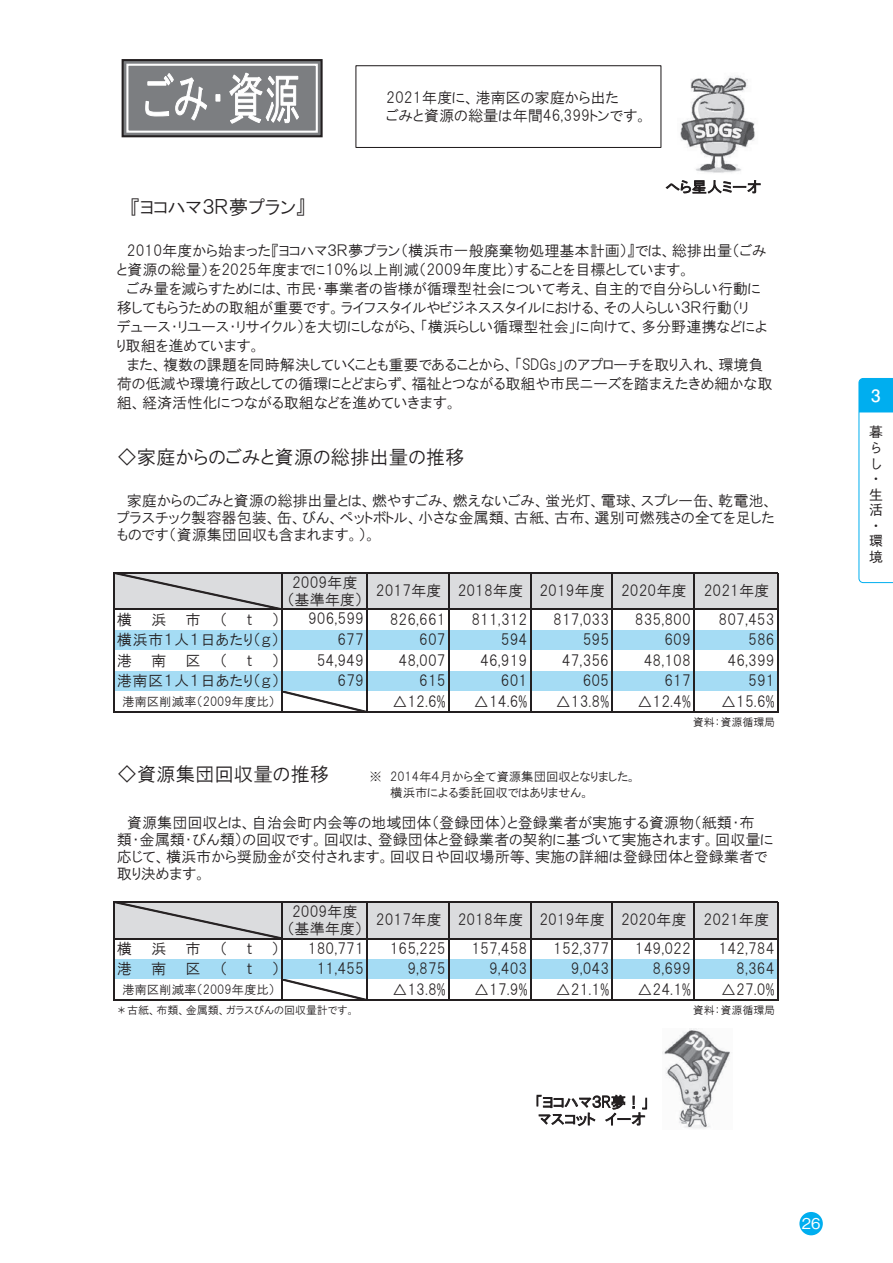
<style>
.page{position:relative;width:893px;height:1263px;background:#fff}
.page>*{position:absolute;margin:0;border:0;box-sizing:border-box;transform-origin:0 0}
.t1{font:19.5px "HGP Gothic M";color:#231f20}
.t2{font:700 16.95px "Futo Go B101 Pro";color:#fff}
.t3{font:15.3px/17.9px "HGP Gothic M";color:#231f20}
.t4{font:15.15px/17px "HGP Gothic M";color:#231f20;text-align:right}
.t5{font:15.15px/20.5px "HGP Gothic M";letter-spacing:.035em;color:#231f20}
.t6{font:500 14.85px "Gothic BBB Pro";color:#fff}
.t7{font:500 13.8px/15.6px "Gothic BBB Pro";color:#231f20}
.t8{font:12.45px/15.9px "HGP Gothic M";color:#231f20}
.t9{font:10.95px "HGP Gothic M";color:#231f20}
</style>
<div class="page">
<div style="left:114px;top:573px;width:664px;height:36px;background:#dbdcde"></div>
<div style="left:114px;top:630px;width:664px;height:21px;background:#a5dcf4"></div>
<div style="left:114px;top:650px;width:664px;height:21px;background:#fff"></div>
<div style="left:114px;top:671px;width:664px;height:21px;background:#a5dcf4"></div>
<div style="left:114px;top:691px;width:664px;height:21px;background:#fff"></div>
<div style="left:114px;top:902px;width:664px;height:37px;background:#dbdcde"></div>
<div style="left:114px;top:959px;width:168px;height:21px;background:#a5dcf4"></div>
<div style="left:282px;top:959px;width:496px;height:21px;background:#a5dcf4"></div>
<div style="left:114px;top:979px;width:664px;height:21px;background:#fff"></div>
<hr style="left:113px;top:572px;width:1px;height:141px;background:#231f20">
<hr style="left:282px;top:573px;width:1px;height:140px;background:#231f20">
<hr style="left:366px;top:573px;width:2px;height:140px;background:#231f20">
<hr style="left:448px;top:573px;width:1px;height:140px;background:#231f20">
<hr style="left:530px;top:573px;width:1px;height:140px;background:#231f20">
<hr style="left:612px;top:573px;width:1px;height:140px;background:#231f20">
<hr style="left:693px;top:573px;width:2px;height:140px;background:#231f20">
<hr style="left:777px;top:573px;width:1px;height:140px;background:#231f20">
<hr style="left:113px;top:901px;width:1px;height:100px;background:#231f20">
<hr style="left:282px;top:903px;width:1px;height:98px;background:#231f20">
<hr style="left:366px;top:903px;width:2px;height:98px;background:#231f20">
<hr style="left:448px;top:903px;width:1px;height:98px;background:#231f20">
<hr style="left:530px;top:903px;width:1px;height:98px;background:#231f20">
<hr style="left:612px;top:903px;width:1px;height:98px;background:#231f20">
<hr style="left:693px;top:903px;width:2px;height:98px;background:#231f20">
<hr style="left:777px;top:903px;width:1px;height:98px;background:#231f20">
<hr style="left:114px;top:572px;width:664px;height:1px;background:#231f20">
<hr style="left:114px;top:609px;width:664px;height:1px;background:#231f20">
<hr style="left:114px;top:711px;width:664px;height:2px;background:#231f20">
<hr style="left:114px;top:901px;width:664px;height:2px;background:#231f20">
<hr style="left:114px;top:938px;width:664px;height:1px;background:#231f20">
<hr style="left:114px;top:999px;width:664px;height:2px;background:#231f20">
<svg style="left:114px;top:573px;width:168px;height:36px"></svg>
<svg style="left:281px;top:691px;width:85px;height:20px"></svg>
<svg style="left:114px;top:903px;width:168px;height:35px"></svg>
<svg style="left:281px;top:979px;width:85px;height:20px"></svg>
<div style="left:123px;top:60px;width:199px;height:76px;background:linear-gradient(to right,#7c7e81,#7c7e81)"></div>
<div style="left:122px;top:59px;width:201px;height:78px;border:2px solid #231f20"></div>
<div style="left:127px;top:65px;width:190px;height:67px;background:#7c7e81"></div>
<div style="left:126px;top:64px;width:192px;height:69px;border:2px solid #fff"></div>
<svg style="left:145px;top:73px;width:154px;height:51px"></svg>
<div style="left:355px;top:65px;width:306px;height:83px;border:1px solid #231f20"></div>
<img style="left:663px;top:1029px;width:67px;height:100px">
<img style="left:680px;top:76px;width:75px;height:97px">
<svg style="left:859px;top:378px;width:34px;height:205px"></svg>
<div style="left:799px;top:1212px;width:24px;height:23px;background:#00aeef;border-radius:50%"></div>
<p class="t1" style="left:117px;top:197px;width:190px">　『ヨコハマ３Ｒ夢プラン』</p>
<p class="t3" style="left:386px;top:89px;width:263px">2021年度に、港南区の家庭から出た<br>ごみと資源の総量は年間46,399トンです。</p>
<p class="t4" style="left:665px;top:178px;width:97px">へら星人ミーオ</p>
<p class="t4" style="left:117px;top:241px;width:657px;line-height:18.9px;text-align:left">　2010年度から始まった『ヨコハマ３Ｒ夢プラン（横浜市一般廃棄物処理基本計画）』では、総排出量（ごみと資源の総量）を2025年度までに10％以上削減（2009年度比）することを目標としています。<br>　ごみ量を減らすためには、市民・事業者の皆様が循環型社会について考え、自主的で自分らしい行動に移してもらうための取組が重要です。ライフスタイルやビジネススタイルにおける、その人らしい３Ｒ行動（リ<br>デュース・リユース・リサイクル）を大切にしながら、「横浜らしい循環型社会」に向けて、多分野連携などにより取組を進めています。<br>　また、複数の課題を同時解決していくことも重要であることから、「SDGs」のアプローチを取り入れ、環境負荷の低減や環境行政としての循環にとどまらず、福祉とつながる取組や市民ニーズを踏まえたきめ細かな取組、経済活性化につながる取組などを進めていきます。</p>
<p class="t1" style="left:117px;top:447px;width:349px">◇家庭からのごみと資源の総排出量の推移</p>
<p class="t4" style="left:117px;top:492px;width:659px;text-align:justify">　家庭からのごみと資源の総排出量とは、燃やすごみ、燃えないごみ、蛍光灯、電球、スプレー缶、乾電池、プラスチック製容器包装、缶、びん、ペットボトル、小さな金属類、古紙、古布、選別可燃残さの全てを足したものです（資源集団回収も含まれます。）。</p>
<p class="t4" style="left:287px;top:574px;width:77px;text-align:center">2009年度（基準年度）</p>
<p class="t4" style="left:308px;top:610px;width:57px">906,599</p>
<p class="t4" style="left:376px;top:582px;width:67px">2017年度</p>
<p class="t4" style="left:117px;top:611px;width:17px">横</p>
<p class="t4" style="left:151px;top:611px;width:17px">浜</p>
<p class="t4" style="left:186px;top:611px;width:17px">市</p>
<p class="t4" style="left:220px;top:611px;width:9px">（</p>
<p class="t4" style="left:247px;top:611px;width:8px">ｔ</p>
<p class="t4" style="left:272px;top:611px;width:9px">）</p>
<p class="t4" style="left:390px;top:610px;width:57px">826,661</p>
<p class="t4" style="left:458px;top:582px;width:67px">2018年度</p>
<p class="t4" style="left:471px;top:610px;width:57px">811,312</p>
<p class="t4" style="left:539px;top:576px;width:71px;line-height:28.7px">2019年度<br>817,033</p>
<p class="t4" style="left:621px;top:576px;width:71px;line-height:28.7px">2020年度<br>835,800</p>
<p class="t4" style="left:704px;top:582px;width:67px">2021年度</p>
<p class="t4" style="left:719px;top:610px;width:57px">807,453</p>
<p class="t5" style="left:117px;top:629px;width:164px">横浜市１人１日あたり（ｇ）港</p>
<p class="t5" style="left:117px;top:650px;width:164px;text-align:right">）<br>港南区１人１日あたり（ｇ）</p>
<p class="t8" style="left:122px;top:693px;width:155px">港南区削減率（2009年度比）</p>
<p class="t4" style="left:151px;top:652px;width:17px">南</p>
<p class="t4" style="left:186px;top:652px;width:17px">区</p>
<p class="t4" style="left:220px;top:652px;width:9px">（</p>
<p class="t4" style="left:247px;top:652px;width:8px">ｔ</p>
<p class="t4" style="left:337px;top:631px;width:28px">677</p>
<p class="t4" style="left:419px;top:631px;width:28px">607</p>
<p class="t4" style="left:501px;top:631px;width:28px">594</p>
<p class="t4" style="left:583px;top:631px;width:28px">595</p>
<p class="t4" style="left:664px;top:631px;width:28px">609</p>
<p class="t4" style="left:748px;top:631px;width:28px">586</p>
<p class="t4" style="left:317px;top:651px;width:49px">54,949</p>
<p class="t4" style="left:338px;top:672px;width:28px">679</p>
<p class="t4" style="left:399px;top:651px;width:49px">48,007</p>
<p class="t4" style="left:480px;top:651px;width:49px">46,919</p>
<p class="t4" style="left:562px;top:651px;width:49px">47,356</p>
<p class="t4" style="left:644px;top:651px;width:49px">48,108</p>
<p class="t4" style="left:419px;top:672px;width:28px">615</p>
<p class="t4" style="left:583px;top:672px;width:28px">605</p>
<p class="t4" style="left:664px;top:672px;width:28px">617</p>
<p class="t4" style="left:474px;top:693px;width:55px">△14.6%</p>
<p class="t4" style="left:637px;top:693px;width:55px">△12.4%</p>
<p class="t4" style="left:501px;top:672px;width:28px">601</p>
<p class="t4" style="left:392px;top:692px;width:55px">△12.6%</p>
<p class="t4" style="left:556px;top:693px;width:55px">△13.8%</p>
<p class="t4" style="left:727px;top:650px;width:49px;line-height:20.5px">46,399<br>591</p>
<p class="t4" style="left:721px;top:693px;width:55px">△15.6%</p>
<p class="t1" style="left:117px;top:764px;width:213px">◇資源集団回収量の推移</p>
<p class="t8" style="left:370px;top:769px;width:268px">※　2014年４月から全て資源集団回収となりました。　　 横浜市による委託回収ではありません。</p>
<p class="t9" style="left:693px;top:716px;width:84px">資料：資源循環局</p>
<p class="t4" style="left:117px;top:814px;width:658px;text-align:left">　資源集団回収とは、自治会町内会等の地域団体（登録団体）と登録業者が実施する資源物（紙類・布類・金属類・びん類）の回収です。回収は、登録団体と登録業者の契約に基づいて実施されます。回収量に応じて、横浜市から奨励金が交付されます。回収日や回収場所等、実施の詳細は登録団体と登録業者で取り決めます。</p>
<p class="t4" style="left:287px;top:903px;width:77px;text-align:center">2009年度（基準年度）</p>
<p class="t4" style="left:376px;top:911px;width:67px">2017年度</p>
<p class="t4" style="left:458px;top:911px;width:67px">2018年度</p>
<p class="t4" style="left:539px;top:911px;width:67px">2019年度</p>
<p class="t4" style="left:621px;top:911px;width:150px">2020年度 2021年度</p>
<p class="t4" style="left:117px;top:940px;width:17px">横</p>
<p class="t4" style="left:151px;top:940px;width:17px">浜</p>
<p class="t4" style="left:186px;top:940px;width:17px">市</p>
<p class="t4" style="left:220px;top:940px;width:9px">（</p>
<p class="t4" style="left:247px;top:940px;width:8px">ｔ</p>
<p class="t4" style="left:272px;top:940px;width:9px">）</p>
<p class="t4" style="left:117px;top:960px;width:17px">港</p>
<p class="t4" style="left:151px;top:960px;width:17px">南</p>
<p class="t4" style="left:186px;top:960px;width:17px">区</p>
<p class="t4" style="left:220px;top:960px;width:9px">（</p>
<p class="t4" style="left:247px;top:960px;width:8px">ｔ</p>
<p class="t4" style="left:272px;top:960px;width:9px">）</p>
<p class="t4" style="left:489px;top:960px;width:40px">9,403</p>
<p class="t4" style="left:653px;top:960px;width:40px">8,699</p>
<p class="t4" style="left:390px;top:939px;width:57px">165,225</p>
<p class="t4" style="left:471px;top:939px;width:57px">157,458</p>
<p class="t4" style="left:553px;top:939px;width:57px">152,377</p>
<p class="t4" style="left:719px;top:939px;width:57px">142,784</p>
<p class="t4" style="left:571px;top:960px;width:40px">9,043</p>
<p class="t4" style="left:635px;top:939px;width:57px">149,022</p>
<p class="t4" style="left:308px;top:939px;width:57px">180,771</p>
<p class="t4" style="left:736px;top:960px;width:40px">8,364</p>
<p class="t4" style="left:317px;top:960px;width:49px">11,455</p>
<p class="t4" style="left:407px;top:960px;width:40px">9,875</p>
<p class="t8" style="left:122px;top:981px;width:155px">港南区削減率（2009年度比）</p>
<p class="t4" style="left:392px;top:980px;width:55px">△13.8%</p>
<p class="t4" style="left:474px;top:980px;width:55px">△17.9%</p>
<p class="t4" style="left:556px;top:980px;width:55px">△21.1%</p>
<p class="t4" style="left:637px;top:980px;width:55px">△24.1%</p>
<p class="t4" style="left:721px;top:981px;width:55px">△27.0%</p>
<p class="t9" style="left:116px;top:1004px;width:240px">＊古紙、布類、金属類、ガラスびんの回収量計です。</p>
<p class="t4" style="left:535px;top:1093px;width:116px;text-align:left">「ヨコハマ３R夢！」マスコット　イーオ</p>
<p class="t9" style="left:693px;top:1004px;width:84px">資料：資源循環局</p>
<p class="t6" style="left:802px;top:1212px;width:20px">26</p>
<p class="t2" style="left:871px;top:382px;width:11px">3</p>
<p class="t7" style="left:869px;top:423px;width:15px">暮らし・生活・環境</p>
</div>
